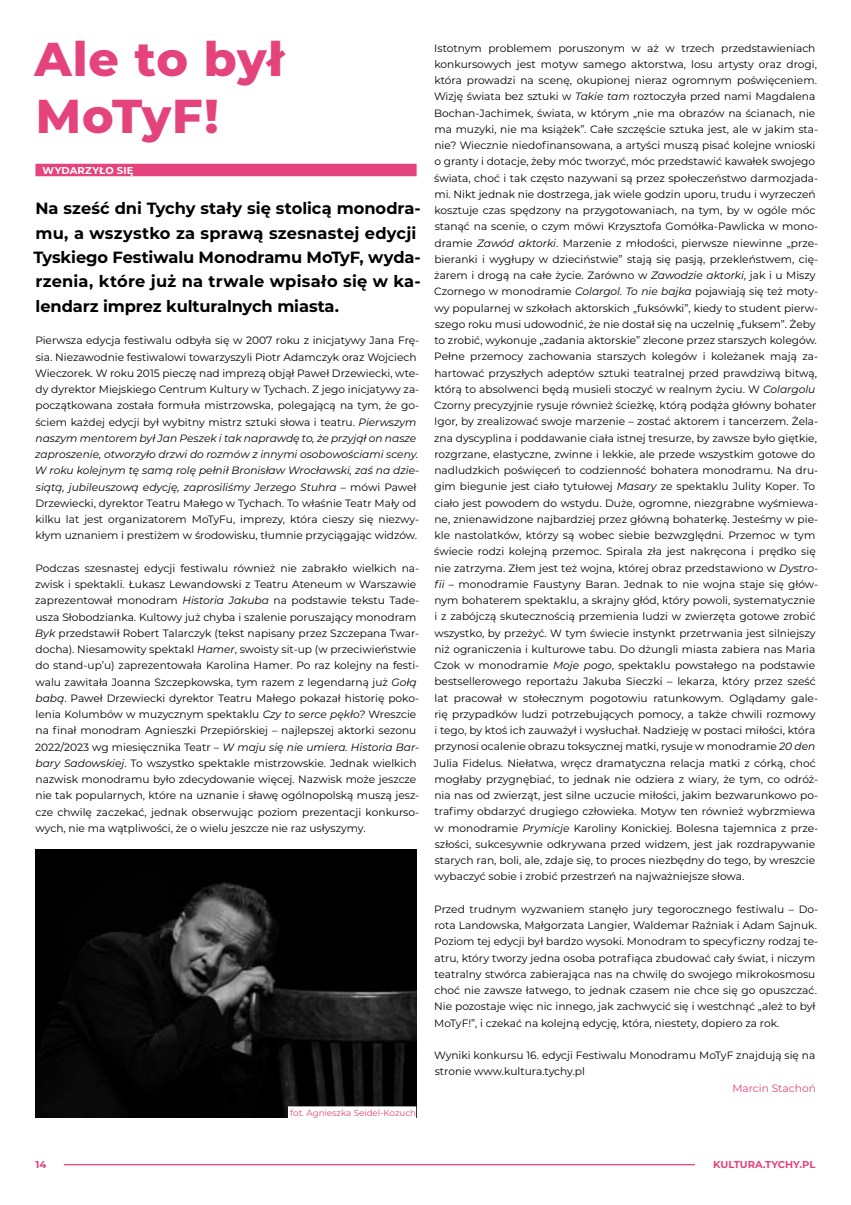
<style>
.page{position:relative;width:851px;height:1205px;background:#fff}
.page>*{position:absolute;margin:0;border:0;box-sizing:border-box;transform-origin:0 0}
.t1{font:800 47.5px/56.9px "Montserrat";letter-spacing:.02em;color:#e4437b}
.t2{font:700 16.25px/24.4px "Montserrat";color:#000}
.t3{font:10.62px/16.2px "Montserrat";color:#000}
.t4{font:10.62px "Montserrat";color:#e4437b}
.t5{font:700 10px "Montserrat";letter-spacing:-.005em;color:#e4437b}
.t6{font:700 10px "Montserrat";letter-spacing:.02em;color:#fff}
.t7{font:8.75px "Montserrat";color:#e4437b}
.s1{font-style:italic}
</style>
<div class="page">
<hr style="left:64px;top:1164px;width:630px;height:1px;background:#e4437b">
<div style="left:35px;top:164px;width:381px;height:12px;background:#e4437b"></div>
<img style="left:35px;top:850px;width:381px;height:267px">
<div style="left:288px;top:1106px;width:128px;height:13px;background:#fff"></div>
<h1 class="t1" style="left:34px;top:28px;width:251px">Ale to był<br>MoTyF!</h1>
<p class="t6" style="left:43px;top:163px;width:92px">WYDARZYŁO SIĘ</p>
<h2 class="t2" style="left:34px;top:195px;width:388px">Na sześć dni Tychy stały się stolicą monodra&shy;mu, a wszystko za sprawą szesnastej edycji Tyskiego Festiwalu Monodramu MoTyF, wyda&shy;rzenia, które już na trwale wpisało się w ka&shy;lendarz imprez kulturalnych miasta.</h2>
<p class="t3" style="left:35px;top:332px;width:386px">Pierwsza edycja festiwalu odbyła się w 2007 roku z inicjatywy Jana Frę&shy;sia. Niezawodnie festiwalowi towarzyszyli Piotr Adamczyk oraz Wojciech Wieczorek. W roku 2015 pieczę nad imprezą objął Paweł Drzewiecki, wte&shy;dy dyrektor Miejskiego Centrum Kultury w Tychach. Z jego inicjatywy za&shy;początkowana została formuła mistrzowska, polegającą na tym, że go&shy;ściem każdej edycji był wybitny mistrz sztuki słowa i teatru. <span class="s1">Pierwszym naszym mentorem był Jan Peszek i tak naprawdę to, że przyjął on nasze zaproszenie, otworzyło drzwi do rozmów z innymi osobowościami sceny.<br>W roku kolejnym tę samą rolę pełnił Bronisław Wrocławski, zaś na dzie&shy;siątą, jubileuszową edycję, zaprosiliśmy Jerzego Stuhra</span> – mówi Paweł Drzewiecki, dyrektor Teatru Małego w Tychach. To właśnie Teatr Mały od kilku lat jest organizatorem MoTyFu, imprezy, która cieszy się niezwy&shy;kłym uznaniem i prestiżem w środowisku, tłumnie przyciągając widzów.</p>
<p class="t3" style="left:35px;top:559px;width:385px">Podczas szesnastej edycji festiwalu również nie zabrakło wielkich na&shy;zwisk i spektakli. Łukasz Lewandowski z Teatru Ateneum w Warszawie zaprezentował monodram <span class="s1">Historia Jakuba</span> na podstawie tekstu Tade&shy;usza Słobodzianka. Kultowy już chyba i szalenie poruszający monodram <span class="s1">Byk</span> przedstawił Robert Talarczyk (tekst napisany przez Szczepana Twar&shy;docha). Niesamowity spektakl <span class="s1">Hamer</span>, swoisty sit-up (w przeciwieństwie do stand-up’u) zaprezentowała Karolina Hamer. Po raz kolejny na festi&shy;walu zawitała Joanna Szczepkowska, tym razem z legendarną już <span class="s1">Gołą babą</span>. Paweł Drzewiecki dyrektor Teatru Małego pokazał historię poko&shy;lenia Kolumbów w muzycznym spektaklu <span class="s1">Czy to serce pękło?</span> Wreszcie na finał monodram Agnieszki Przepiórskiej – najlepszej aktorki sezonu 2022/2023 wg miesięcznika Teatr – <span class="s1">W maju się nie umiera. Historia Bar&shy;bary Sadowskiej</span>. To wszystko spektakle mistrzowskie. Jednak wielkich nazwisk monodramu było zdecydowanie więcej. Nazwisk może jeszcze nie tak popularnych, które na uznanie i sławę ogólnopolską muszą jesz&shy;cze chwilę zaczekać, jednak obserwując poziom prezentacji konkurso&shy;wych, nie ma wątpliwości, że o wielu jeszcze nie raz usłyszymy.</p>
<p class="t7" style="left:290px;top:1107px;width:127px">fot. Agnieszka Seidel-Kozuch</p>
<p class="t3" style="left:434px;top:39px;width:386px">Istotnym problemem poruszonym w aż w trzech przedstawieniach konkursowych jest motyw samego aktorstwa, losu artysty oraz drogi, która prowadzi na scenę, okupionej nieraz ogromnym poświęceniem.<br>Wizję świata bez sztuki w <span class="s1">Takie tam</span> roztoczyła przed nami Magdalena Bochan-Jachimek, świata, w którym „nie ma obrazów na ścianach, nie ma muzyki, nie ma książek”. Całe szczęście sztuka jest, ale w jakim sta&shy;nie? Wiecznie niedofinansowana, a artyści muszą pisać kolejne wnioski o granty i dotacje, żeby móc tworzyć, móc przedstawić kawałek swojego świata, choć i tak często nazywani są przez społeczeństwo darmozjada&shy;mi. Nikt jednak nie dostrzega, jak wiele godzin uporu, trudu i wyrzeczeń kosztuje czas spędzony na przygotowaniach, na tym, by w ogóle móc stanąć na scenie, o czym mówi Krzysztofa Gomółka-Pawlicka w mono&shy;dramie <span class="s1">Zawód aktorki</span>. Marzenie z młodości, pierwsze niewinne „prze&shy;bieranki i wygłupy w dzieciństwie” stają się pasją, przekleństwem, cię&shy;żarem i drogą na całe życie. Zarówno w <span class="s1">Zawodzie aktorki</span>, jak i u Miszy Czornego w monodramie <span class="s1">Colargol. To nie bajka</span> pojawiają się też moty&shy;wy popularnej w szkołach aktorskich „fuksówki”, kiedy to student pierw&shy;szego roku musi udowodnić, że nie dostał się na uczelnię „fuksem”. Żeby to zrobić, wykonuje „zadania aktorskie” zlecone przez starszych kolegów.<br>Pełne przemocy zachowania starszych kolegów i koleżanek mają za&shy;hartować przyszłych adeptów sztuki teatralnej przed prawdziwą bitwą, którą to absolwenci będą musieli stoczyć w realnym życiu. W <span class="s1">Colargolu </span>Czorny precyzyjnie rysuje również ścieżkę, którą podąża główny bohater Igor, by zrealizować swoje marzenie – zostać aktorem i tancerzem. Żela&shy;zna dyscyplina i poddawanie ciała istnej tresurze, by zawsze było giętkie, rozgrzane, elastyczne, zwinne i lekkie, ale przede wszystkim gotowe do nadludzkich poświęceń to codzienność bohatera monodramu. Na dru&shy;gim biegunie jest ciało tytułowej <span class="s1">Masary</span> ze spektaklu Julity Koper. To ciało jest powodem do wstydu. Duże, ogromne, niezgrabne wyśmiewa&shy;ne, znienawidzone najbardziej przez główną bohaterkę. Jesteśmy w pie&shy;kle nastolatków, którzy są wobec siebie bezwzględni. Przemoc w tym świecie rodzi kolejną przemoc. Spirala zła jest nakręcona i prędko się nie zatrzyma. Złem jest też wojna, której obraz przedstawiono w <span class="s1">Dystro&shy;fii</span> – monodramie Faustyny Baran. Jednak to nie wojna staje się głów&shy;nym bohaterem spektaklu, a skrajny głód, który powoli, systematycznie i z zabójczą skutecznością przemienia ludzi w zwierzęta gotowe zrobić wszystko, by przeżyć. W tym świecie instynkt przetrwania jest silniejszy niż ograniczenia i kulturowe tabu. Do dżungli miasta zabiera nas Maria Czok w monodramie <span class="s1">Moje pogo</span>, spektaklu powstałego na podstawie bestsellerowego reportażu Jakuba Sieczki – lekarza, który przez sześć lat pracował w stołecznym pogotowiu ratunkowym. Oglądamy gale&shy;rię przypadków ludzi potrzebujących pomocy, a także chwili rozmowy i tego, by ktoś ich zauważył i wysłuchał. Nadzieję w postaci miłości, która przynosi ocalenie obrazu toksycznej matki, rysuje w monodramie <span class="s1">20 den </span>Julia Fidelus. Niełatwa, wręcz dramatyczna relacja matki z córką, choć mogłaby przygnębiać, to jednak nie odziera z wiary, że tym, co odróż&shy;nia nas od zwierząt, jest silne uczucie miłości, jakim bezwarunkowo po&shy;trafimy obdarzyć drugiego człowieka. Motyw ten również wybrzmiewa w monodramie <span class="s1">Prymicje</span> Karoliny Konickiej. Bolesna tajemnica z prze&shy;szłości, sukcesywnie odkrywana przed widzem, jest jak rozdrapywanie starych ran, boli, ale, zdaje się, to proces niezbędny do tego, by wreszcie wybaczyć sobie i zrobić przestrzeń na najważniejsze słowa.</p>
<p class="t3" style="left:434px;top:900px;width:385px">Przed trudnym wyzwaniem stanęło jury tegorocznego festiwalu – Do&shy;rota Landowska, Małgorzata Langier, Waldemar Raźniak i Adam Sajnuk.<br>Poziom tej edycji był bardzo wysoki. Monodram to specyficzny rodzaj te&shy;atru, który tworzy jedna osoba potrafiąca zbudować cały świat, i niczym teatralny stwórca zabierająca nas na chwilę do swojego mikrokosmosu choć nie zawsze łatwego, to jednak czasem nie chce się go opuszczać.<br>Nie pozostaje więc nic innego, jak zachwycić się i westchnąć „ależ to był MoTyF!”, i czekać na kolejną edycję, która, niestety, dopiero za rok.</p>
<p class="t3" style="left:434px;top:1047px;width:383px">Wyniki konkursu 16. edycji Festiwalu Monodramu MoTyF znajdują się na stronie www.kultura.tychy.pl</p>
<p class="t4" style="left:732px;top:1080px;width:85px">Marcin Stachoń</p>
<p class="t5" style="left:35px;top:1157px;width:12px">14</p>
<p class="t5" style="left:713px;top:1157px;width:104px">KULTURA.TYCHY.PL</p>
</div>
